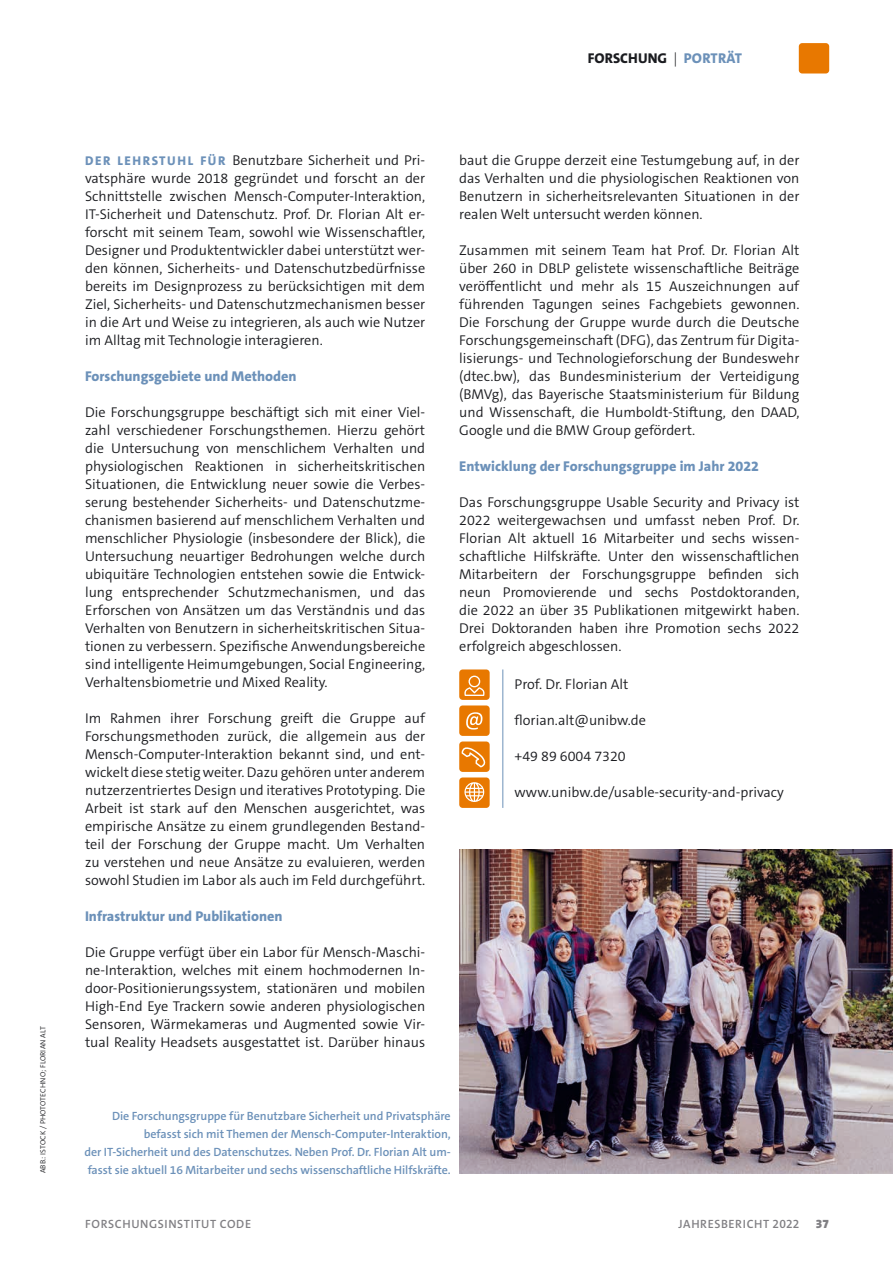
<style>
.page{position:relative;width:893px;height:1263px;background:#fff}
.page>*{position:absolute;margin:0;border:0;box-sizing:border-box;transform-origin:0 0}
.t1{font:300 14.25px/18px "The Sans C5";color:#1b1c20;text-align:justify}
.t2{font:800 14.25px "The Sans C5";color:#6c91b9}
.t3{font:800 14.25px "The Sans C5";color:#1b1c20}
.t4{font:600 12px/18px "The Sans C5";letter-spacing:-.005em;color:#6c91b9;text-align:right}
.t5{font:600 12px "The Sans C5";letter-spacing:.05em;color:#818084}
.t6{font:900 12px "The Sans C5";color:#818084}
.t7{font:300 7.5px "The Sans C5";letter-spacing:.02em;color:#1b1c20}
.s1{font-weight:300}
.s2{color:#6c91b9}
.s3{font-weight:800;font-size:12.75px;color:#6c91b9}
</style>
<div class="page">
<hr style="left:502px;top:669px;width:1px;height:139px;background:#6c91b9">
<div style="left:459px;top:669px;width:31px;height:31px;background:#e87800;border-radius:3px"></div>
<div style="left:459px;top:705px;width:31px;height:31px;background:#e87800;border-radius:3px"></div>
<div style="left:459px;top:741px;width:31px;height:31px;background:#e87800;border-radius:3px"></div>
<div style="left:459px;top:777px;width:31px;height:30px;background:#e87800;border-radius:3px"></div>
<svg style="left:466px;top:712px;width:16px;height:17px"></svg>
<svg style="left:461px;top:747px;width:25px;height:20px"></svg>
<svg style="left:464px;top:782px;width:20px;height:20px"></svg>
<svg style="left:464px;top:676px;width:21px;height:20px"></svg>
<div style="left:799px;top:43px;width:30px;height:31px;background:#e87800;border-radius:3px"></div>
<img style="left:459px;top:849px;width:434px;height:325px">
<p class="t7" style="left:38px;top:1173px;width:148px;rotate:-90deg">ABB.: ISTOCK / PHOTOTECHNO; FLORIAN ALT</p>
<p class="t3" style="left:588px;top:49px;width:155px">FORSCHUNG <span class="s1">|</span> <span class="s2">PORTRÄT</span></p>
<p class="t1" style="left:85px;top:152px;width:342px"><span class="s3">DER LEHRSTUHL FÜR</span> Benutzbare Sicherheit und Pri&shy;vatsphäre wurde 2018 gegründet und forscht an der Schnittstelle zwischen Mensch-Computer-Interaktion, IT-Sicherheit und Datenschutz. Prof. Dr. Florian Alt er&shy;forscht mit seinem Team, sowohl wie Wissenschaftler, Designer und Produktentwickler dabei unterstützt wer&shy;den können, Sicherheits- und Datenschutzbedürfnisse bereits im Designprozess zu berücksichtigen mit dem Ziel, Sicherheits- und Datenschutzmechanismen besser in die Art und Weise zu integrieren, als auch wie Nutzer im Alltag mit Technologie interagieren.</p>
<p class="t2" style="left:85px;top:367px;width:213px">Forschungsgebiete und Methoden</p>
<p class="t1" style="left:85px;top:404px;width:342px">Die Forschungsgruppe beschäftigt sich mit einer Viel&shy;zahl verschiedener Forschungsthemen. Hierzu gehört die Untersuchung von menschlichem Verhalten und physiologischen Reaktionen in sicherheitskritischen Situationen, die Entwicklung neuer sowie die Verbes&shy;serung bestehender Sicherheits- und Datenschutzme&shy;chanismen basierend auf menschlichem Verhalten und menschlicher Physiologie (insbesondere der Blick), die Untersuchung neuartiger Bedrohungen welche durch ubiquitäre Technologien entstehen sowie die Entwick&shy;lung entsprechender Schutzmechanismen, und das Erforschen von Ansätzen um das Verständnis und das Verhalten von Benutzern in sicherheitskritischen Situa&shy;tionen zu verbessern. Spezifische Anwendungsbereiche sind intelligente Heimumgebungen, Social Engineering, Verhaltensbiometrie und Mixed Reality.</p>
<p class="t1" style="left:85px;top:710px;width:342px">Im Rahmen ihrer Forschung greift die Gruppe auf Forschungsmethoden zurück, die allgemein aus der Mensch-Computer-Interaktion bekannt sind, und ent&shy;wickelt diese stetig weiter. Dazu gehören unter anderem nutzerzentriertes Design und iteratives Prototyping. Die Arbeit ist stark auf den Menschen ausgerichtet, was empirische Ansätze zu einem grundlegenden Bestand&shy;teil der Forschung der Gruppe macht. Um Verhalten zu verstehen und neue Ansätze zu evaluieren, werden sowohl Studien im Labor als auch im Feld durchgeführt.</p>
<p class="t2" style="left:85px;top:907px;width:199px">Infrastruktur und Publikationen</p>
<p class="t1" style="left:85px;top:944px;width:342px">Die Gruppe verfügt über ein Labor für Mensch-Maschi&shy;ne-Interaktion, welches mit einem hochmodernen In&shy;door-Positionierungssystem, stationären und mobilen High-End Eye Trackern sowie anderen physiologischen Sensoren, Wärmekameras und Augmented sowie Vir&shy;tual Reality Headsets ausgestattet ist. Darüber hinaus</p>
<p class="t1" style="left:459px;top:152px;width:342px">baut die Gruppe derzeit eine Testumgebung auf, in der das Verhalten und die physiologischen Reaktionen von Benutzern in sicherheitsrelevanten Situationen in der realen Welt untersucht werden können.</p>
<p class="t1" style="left:459px;top:242px;width:342px">Zusammen mit seinem Team hat Prof. Dr. Florian Alt über 260 in DBLP gelistete wissenschaftliche Beiträge veröffentlicht und mehr als 15 Auszeichnungen auf führenden Tagungen seines Fachgebiets gewonnen.<br>Die Forschung der Gruppe wurde durch die Deutsche Forschungsgemeinschaft (DFG), das Zentrum für Digita&shy;lisierungs- und Technologieforschung der Bundeswehr (dtec.bw), das Bundesministerium der Verteidigung (BMVg), das Bayerische Staatsministerium für Bildung und Wissenschaft, die Humboldt-Stiftung, den DAAD, Google und die BMW Group gefördert.</p>
<p class="t2" style="left:459px;top:457px;width:301px">Entwicklung der Forschungsgruppe im Jahr 2022</p>
<p class="t1" style="left:459px;top:494px;width:342px">Das Forschungsgruppe Usable Security and Privacy ist 2022 weitergewachsen und umfasst neben Prof. Dr.<br>Florian Alt aktuell 16 Mitarbeiter und sechs wissen&shy;schaftliche Hilfskräfte. Unter den wissenschaftlichen Mitarbeitern der Forschungsgruppe befinden sich neun Promovierende und sechs Postdoktoranden, die 2022 an über 35 Publikationen mitgewirkt haben.<br>Drei Doktoranden haben ihre Promotion sechs 2022 erfolgreich abgeschlossen.</p>
<p class="t1" style="left:514px;top:675px;width:115px">Prof. Dr. Florian Alt</p>
<p class="t1" style="left:514px;top:711px;width:133px">florian.alt@unibw.de</p>
<p class="t1" style="left:514px;top:747px;width:113px">+49 89 6004 7320</p>
<p class="t1" style="left:514px;top:783px;width:271px">www.unibw.de/usable-security-and-privacy</p>
<p class="t4" style="left:84px;top:1106px;width:368px">Die Forschungsgruppe für Benutzbare Sicherheit und Privatsphäre befasst sich mit Themen der Mensch-Computer-Interaktion,<br>der IT-Sicherheit und des Datenschutzes. Neben Prof. Dr. Florian Alt um&shy;fasst sie aktuell 16 Mitarbeiter und sechs wissenschaftliche Hilfskräfte.</p>
<p class="t5" style="left:85px;top:1216px;width:168px">FORSCHUNGSINSTITUT CODE</p>
<p class="t5" style="left:679px;top:1216px;width:122px">JAHRESBERICHT 2022</p>
<p class="t6" style="left:816px;top:1216px;width:15px">37</p>
</div>
